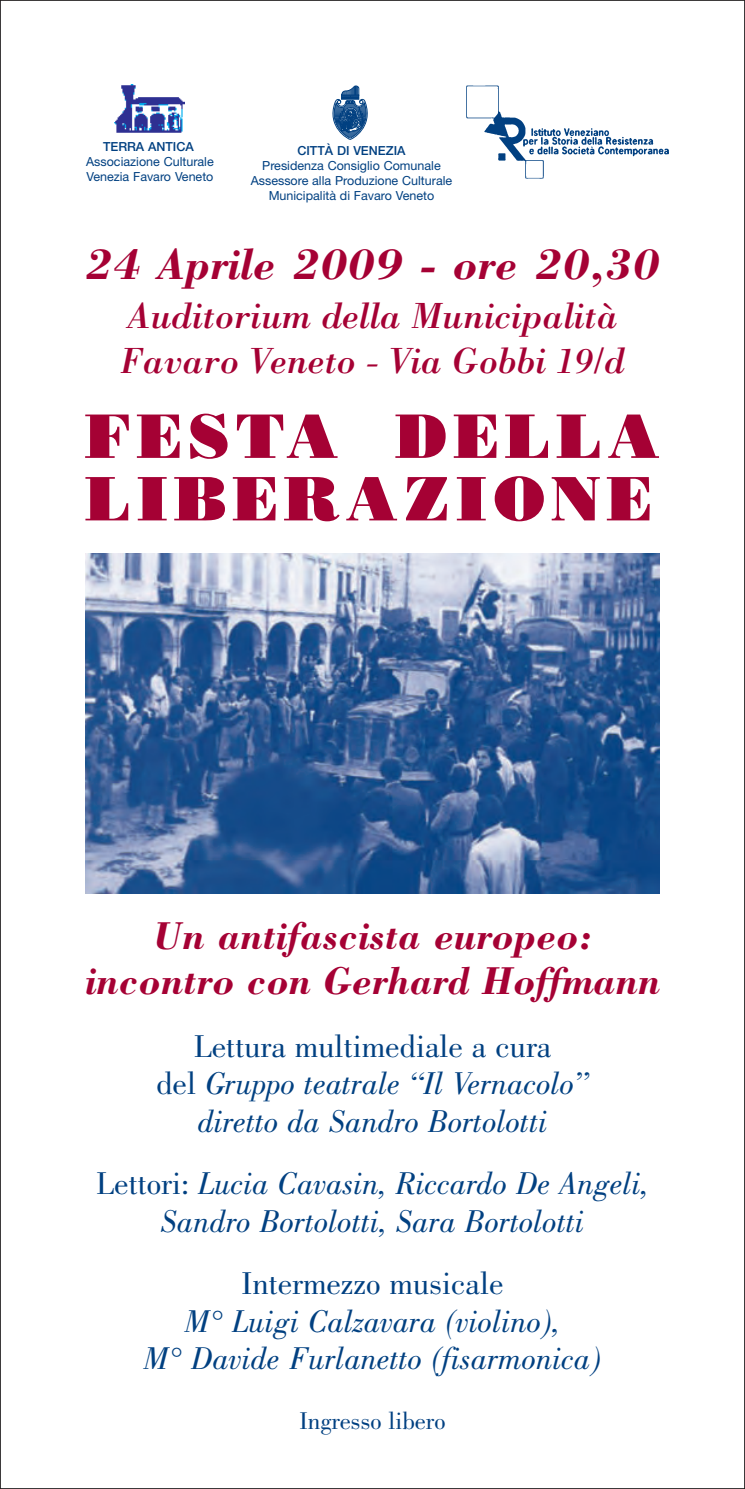
<style>
.page{position:relative;width:745px;height:1489px;background:#fff}
.page>*{position:absolute;margin:0;border:0;box-sizing:border-box;transform-origin:0 0}
.t1{font:62.5px/62.5px "Bodoni Poster";letter-spacing:.1em;color:#a50134}
.t2{font:italic 700 45px "Bodoni";color:#a50134}
.t3{font:italic 700 40px/45px "Bodoni";color:#a50134;text-align:center}
.t4{font:italic 37.5px/45px "Bodoni";color:#a50134}
.t5{font:italic 32.5px/37.5px "Bodoni";color:#014081;text-align:center}
.t6{font:32.5px "Bodoni";color:#014081}
.t7{font:25px "Bodoni";color:#014081}
.t8{font:12.5px/15px "Helvetica Neue";color:#014081}
.t9{font:500 12.5px "Helvetica Neue";color:#014081}
.s1{font-style:normal}
</style>
<div class="page">
<img style="left:85px;top:553px;width:574px;height:340px">
<img style="left:115px;top:84px;width:70px;height:49px">
<svg style="left:332px;top:85px;width:36px;height:55px"></svg>
<img style="left:466px;top:85px;width:203px;height:94px">
<p class="t9" style="left:103px;top:142px;width:92px">TERRA ANTICA</p>
<p class="t8" style="left:86px;top:156px;width:129px">Associazione Culturale<br>Venezia Favaro Veneto</p>
<p class="t9" style="left:297px;top:146px;width:109px">CITTÀ DI VENEZIA</p>
<p class="t8" style="left:250px;top:159px;width:203px;text-align:center">Presidenza Consiglio Comunale<br>Assessore alla Produzione Culturale<br>Municipalità di Favaro Veneto</p>
<h2 class="t2" style="left:85px;top:237px;width:576px">24 Aprile 2009 - ore 20,30</h2>
<p class="t4" style="left:120px;top:292px;width:506px">Auditorium della Municipalità<br>Favaro Veneto - Via Gobbi 19/d</p>
<h1 class="t1" style="left:85px;top:405px;width:576px">FESTA DELLA<br>LIBERAZIONE</h1>
<p class="t3" style="left:85px;top:912px;width:576px">Un antifascista europeo: incontro con Gerhard Hoffmann</p>
<p class="t5" style="left:156px;top:1030px;width:433px"><span class="s1">Lettura multimediale a cura<br>del</span> Gruppo teatrale “Il Vernacolo” diretto da Sandro Bortolotti</p>
<p class="t5" style="left:96px;top:1167px;width:554px"><span class="s1">Lettori:</span> Lucia Cavasin, Riccardo De Angeli,<br>Sandro Bortolotti, Sara Bortolotti</p>
<p class="t6" style="left:241px;top:1271px;width:263px">Intermezzo musicale</p>
<p class="t5" style="left:144px;top:1305px;width:458px">M° Luigi Calzavara (violino),<br>M° Davide Furlanetto (fisarmonica)</p>
<p class="t7" style="left:299px;top:1411px;width:147px">Ingresso libero</p>
</div>
